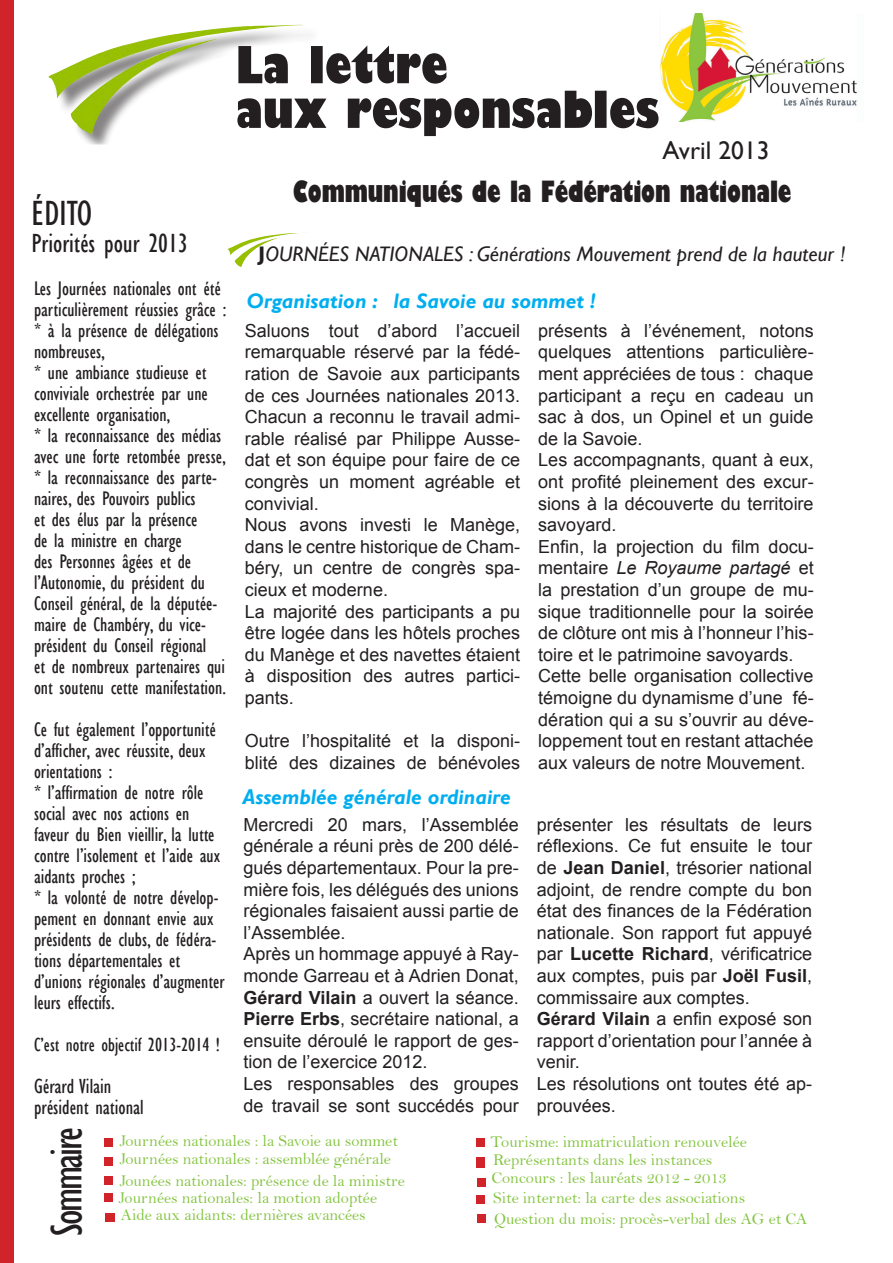
<style>
.page{position:relative;width:893px;height:1263px;background:#fff}
.page>*{position:absolute;margin:0;border:0;box-sizing:border-box;transform-origin:0 0}
.t1{font:condensed 45px "Gill Sans";letter-spacing:-.05em;color:#231f20}
.t2{font:condensed 36px "Gill Sans";color:#231f20}
.t3{font:800 condensed 28.5px "Gill Sans";letter-spacing:-.005em;color:#231f20}
.t4{font:condensed 27px "Gill Sans";color:#231f20}
.t5{font:25.5px "Gill Sans";color:#231f20}
.t6{font:italic 21px "Gill Sans";color:#231f20}
.t7{font:italic 700 21px "Gill Sans";color:#00aeef}
.t8{font:condensed 21px "Gill Sans";color:#231f20}
.t9{font:condensed 20.25px/21px "Gill Sans";color:#231f20}
.t10{font:condensed 19.5px "Gill Sans";color:#231f20}
.t11{font:18px/21.6px "Arial";color:#231f20;text-align:justify}
.t12{font:16.5px "Bell";color:#84c440}
.s1{font-weight:700;font-style:normal}
.s2{font-style:italic}
.s3{font-weight:700}
</style>
<div class="page">
<div style="left:52px;top:27px;width:267px;height:118px;background:#231f20;opacity:.55"></div>
<img style="left:48px;top:25px;width:257px;height:110px">
<div style="left:476px;top:1157px;width:9px;height:10px;background:#d1232a"></div>
<svg style="left:238px;top:45px;width:208px;height:39px"></svg>
<svg style="left:237px;top:91px;width:421px;height:45px"></svg>
<div style="left:0;top:0;width:14px;height:1263px;background:#d1232a"></div>
<div style="left:105px;top:1138px;width:8px;height:9px;background:#d1232a"></div>
<div style="left:105px;top:1193px;width:8px;height:8px;background:#d1232a"></div>
<div style="left:104px;top:1157px;width:8px;height:8px;background:#d1232a"></div>
<div style="left:105px;top:1177px;width:8px;height:8px;background:#d1232a"></div>
<div style="left:476px;top:1138px;width:9px;height:9px;background:#d1232a"></div>
<div style="left:477px;top:1178px;width:9px;height:8px;background:#d1232a"></div>
<div style="left:476px;top:1195px;width:9px;height:8px;background:#d1232a"></div>
<img style="left:228px;top:233px;width:70px;height:34px">
<div style="left:105px;top:1213px;width:10px;height:9px;background:#d1232a"></div>
<div style="left:477px;top:1214px;width:9px;height:8px;background:#d1232a"></div>
<img style="left:660px;top:14px;width:197px;height:107px">
<p class="t5" style="left:662px;top:136px;width:108px">Avril 2013</p>
<p class="t3" style="left:293px;top:174px;width:500px">Communiqués de la Fédération nationale</p>
<p class="t2" style="left:31px;top:192px;width:62px">ÉDITO</p>
<p class="t4" style="left:31px;top:227px;width:158px">Priorités pour 2013</p>
<p class="t9" style="left:34px;top:278px;width:194px">Les Journées nationales ont été particulièrement réussies grâce :</p>
<p class="t9" style="left:34px;top:320px;width:186px">* à la présence de délégations nombreuses,</p>
<p class="t9" style="left:34px;top:362px;width:175px;text-align:justify">* une ambiance studieuse et conviviale orchestrée par une excellente organisation,</p>
<p class="t9" style="left:34px;top:425px;width:194px">* la reconnaissance des médias avec une forte retombée presse,</p>
<p class="t9" style="left:34px;top:467px;width:185px">* la reconnaissance des parte&shy;naires, des Pouvoirs publics<br>et des élus par la présence<br>de la ministre en charge<br>des Personnes âgées et de l’Autonomie, du président du<br>Conseil général, de la députée&shy;maire de Chambéry, du vice&shy;président du Conseil régional</p>
<p class="t9" style="left:34px;top:656px;width:193px">et de nombreux partenaires qui ont soutenu cette manifestation.</p>
<p class="t9" style="left:34px;top:719px;width:183px">Ce fut également l’opportunité d’afficher, avec réussite, deux orientations :</p>
<p class="t9" style="left:34px;top:782px;width:188px">* l’affirmation de notre rôle social avec nos actions en faveur du Bien vieillir, la lutte contre l’isolement et l’aide aux aidants proches ;</p>
<p class="t9" style="left:34px;top:887px;width:186px">* la volonté de notre dévelop&shy;pement en donnant envie aux</p>
<p class="t9" style="left:34px;top:929px;width:192px">présidents de clubs, de fédéra&shy;tions départementales et d’unions régionales d’augmenter leurs effectifs.</p>
<p class="t10" style="left:34px;top:1033px;width:187px">C’est notre objectif 2013-2014 !</p>
<p class="t8" style="left:34px;top:1073px;width:79px">Gérard Vilain</p>
<p class="t8" style="left:34px;top:1094px;width:111px">président national</p>
<p class="t1" style="left:40px;top:1236px;width:110px;rotate:-90deg">Sommaire</p>
<p class="t6" style="left:258px;top:242px;width:588px"><span class="s1">J</span>OURNÉES NATIONALES : Générations Mouvement prend de la hauteur !</p>
<p class="t7" style="left:247px;top:289px;width:350px">Organisation : la Savoie au sommet !</p>
<p class="t11" style="left:245px;top:320px;width:277px">Saluons tout d’abord l’accueil remarquable réservé par la fédé&shy;ration de Savoie aux participants de ces Journées nationales 2013.<br>Chacun a reconnu le travail admi&shy;rable réalisé par Philippe Ausse&shy;dat et son équipe pour faire de ce congrès un moment agréable et convivial.</p>
<p class="t11" style="left:245px;top:514px;width:277px">Nous avons investi le Manège, dans le centre historique de Cham&shy;béry, un centre de congrès spa&shy;cieux et moderne.</p>
<p class="t11" style="left:245px;top:601px;width:277px">La majorité des participants a pu être logée dans les hôtels proches du Manège et des navettes étaient à disposition des autres partici&shy;pants.</p>
<p class="t11" style="left:245px;top:730px;width:277px">Outre l’hospitalité et la disponi&shy;blité des dizaines de bénévoles</p>
<p class="t11" style="left:538px;top:320px;width:277px">présents à l’événement, notons quelques attentions particulière&shy;ment appréciées de tous : chaque participant a reçu en cadeau un sac à dos, un Opinel et un guide de la Savoie.</p>
<p class="t11" style="left:538px;top:449px;width:277px">Les accompagnants, quant à eux, ont profité pleinement des excur&shy;sions à la découverte du territoire savoyard.</p>
<p class="t11" style="left:538px;top:536px;width:277px">Enfin, la projection du film docu&shy;mentaire <span class="s2">Le Royaume partagé</span> et la prestation d’un groupe de mu&shy;sique traditionnelle pour la soirée de clôture ont mis à l’honneur l’his&shy;toire et le patrimoine savoyards.</p>
<p class="t11" style="left:538px;top:665px;width:277px">Cette belle organisation collective témoigne du dynamisme d’une fé&shy;dération qui a su s’ouvrir au déve&shy;loppement tout en restant attachée aux valeurs de notre Mouvement.</p>
<p class="t7" style="left:242px;top:785px;width:270px">Assemblée générale ordinaire</p>
<p class="t11" style="left:243px;top:814px;width:277px">Mercredi 20 mars, l’Assemblée générale a réuni près de 200 délé&shy;gués départementaux. Pour la pre&shy;mière fois, les délégués des unions régionales faisaient aussi partie de l’Assemblée.</p>
<p class="t11" style="left:243px;top:943px;width:277px">Après un hommage appuyé à Ray&shy;monde Garreau et à Adrien Donat, <span class="s3">Gérard Vilain</span> a ouvert la séance.<br><span class="s3">Pierre Erbs</span>, secrétaire national, a ensuite déroulé le rapport de ges&shy;tion de l’exercice 2012.</p>
<p class="t11" style="left:243px;top:1073px;width:277px">Les responsables des groupes de travail se sont succédés pour</p>
<p class="t11" style="left:537px;top:814px;width:277px">présenter les résultats de leurs réflexions. Ce fut ensuite le tour de <span class="s3">Jean Daniel</span>, trésorier national adjoint, de rendre compte du bon état des finances de la Fédération nationale. Son rapport fut appuyé par <span class="s3">Lucette Richard</span>, vérificatrice aux comptes, puis par <span class="s3">Joël Fusil</span>, commissaire aux comptes.</p>
<p class="t11" style="left:537px;top:1008px;width:277px"><span class="s3">Gérard Vilain</span> a enfin exposé son rapport d’orientation pour l’année à venir.</p>
<p class="t11" style="left:537px;top:1073px;width:277px">Les résolutions ont toutes été ap&shy;prouvées.</p>
<p class="t12" style="left:120px;top:1131px;width:280px">Journées nationales : la Savoie au sommet</p>
<p class="t12" style="left:120px;top:1149px;width:273px">Journées nationales : assemblée générale</p>
<p class="t12" style="left:490px;top:1132px;width:258px">Tourisme: immatriculation renouvelée</p>
<p class="t12" style="left:493px;top:1150px;width:221px">Représentants dans les instances</p>
<p class="t12" style="left:492px;top:1168px;width:237px">Concours : les lauréats 2012 - 2013</p>
<p class="t12" style="left:120px;top:1171px;width:287px">Jounées nationales: présence de la ministre</p>
<p class="t12" style="left:119px;top:1188px;width:260px">Journées nationales: la motion adoptée</p>
<p class="t12" style="left:121px;top:1205px;width:247px">Aide aux aidants: dernières avancées</p>
<p class="t12" style="left:494px;top:1209px;width:315px">Question du mois: procès-verbal des AG et CA</p>
<p class="t12" style="left:493px;top:1188px;width:254px">Site internet: la carte des associations</p>
</div>
